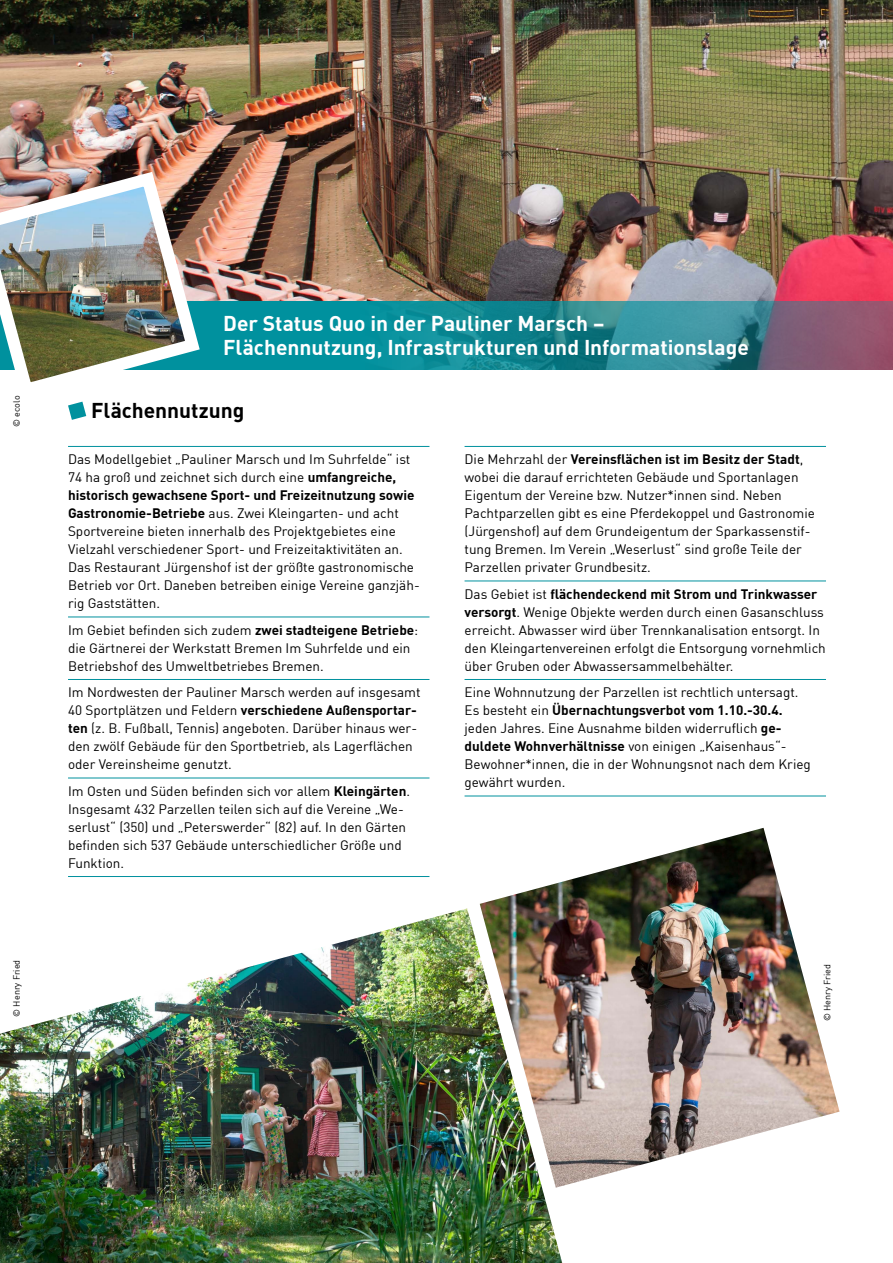
<style>
.page{position:relative;width:893px;height:1263px;background:#fff}
.page>*{position:absolute;margin:0;border:0;box-sizing:border-box;transform-origin:0 0}
.t1{font:700 21px/24px "DIN";color:#fff}
.t2{font:700 21px "DIN";color:#000}
.t3{font:13.5px/18px "DIN";color:#000}
.t4{font:9px "DIN";color:#000}
.s1{font-weight:700}
</style>
<div class="page">
<img style="left:0;top:0;width:893px;height:302px">
<img style="left:0;top:908px;width:562px;height:355px">
<img style="left:480px;top:828px;width:360px;height:360px">
<hr style="left:68px;top:446px;width:361px;height:1px;background:#00919e">
<hr style="left:68px;top:617px;width:361px;height:1px;background:#00919e">
<hr style="left:68px;top:679px;width:361px;height:1px;background:#00919e">
<hr style="left:68px;top:778px;width:361px;height:1px;background:#00919e">
<hr style="left:68px;top:876px;width:361px;height:1px;background:#00919e">
<hr style="left:465px;top:446px;width:361px;height:1px;background:#00919e">
<hr style="left:465px;top:581px;width:361px;height:1px;background:#00919e">
<hr style="left:465px;top:679px;width:361px;height:1px;background:#00919e">
<hr style="left:465px;top:796px;width:361px;height:1px;background:#00919e">
<svg style="left:68px;top:404px;width:18px;height:16px"></svg>
<svg style="left:207px;top:302px;width:686px;height:68px;background:#2b8290"></svg>
<img style="left:0;top:164px;width:207px;height:240px">
<p class="t4" style="left:11px;top:427px;width:33px;rotate:-90deg">© ecolo</p>
<p class="t4" style="left:11px;top:1017px;width:59px;rotate:-90deg">© Henry Fried</p>
<h1 class="t1" style="left:223px;top:311px;width:527px">Der Status Quo in der Pauliner Marsch –<br>Flächennutzung, Infrastrukturen und Informationslage</h1>
<h1 class="t2" style="left:91px;top:397px;width:155px">Flächennutzung</h1>
<p class="t3" style="left:68px;top:450px;width:353px">Das Modellgebiet „Pauliner Marsch und Im Suhrfelde“ ist 74 ha groß und zeichnet sich durch eine <span class="s1">umfangreiche, historisch gewachsene Sport- und Freizeitnutzung sowie Gastronomie-Betriebe</span> aus. Zwei Kleingarten- und acht Sportvereine bieten innerhalb des Projektgebietes eine Vielzahl verschiedener Sport- und Freizeitaktivitäten an.<br>Das Restaurant Jürgenshof ist der größte gastronomische Betrieb vor Ort. Daneben betreiben einige Vereine ganzjäh&shy;rig Gaststätten.</p>
<p class="t3" style="left:68px;top:621px;width:352px">Im Gebiet befinden sich zudem <span class="s1">zwei stadteigene Betriebe</span>: die Gärtnerei der Werkstatt Bremen Im Suhrfelde und ein<br>Betriebshof des U mweltbetriebes Bremen.</p>
<p class="t3" style="left:68px;top:683px;width:354px">Im Nordwesten der Pauliner Marsch werden auf insgesamt 40 Sportplätzen und Feldern <span class="s1">verschiedene Außensportar&shy;ten</span> (z. B. Fußball, Tennis) angeboten. Darüber hinaus wer&shy;den zwölf Gebäude für den Sportbetrieb, als Lagerflächen oder Vereinsheime genutzt.</p>
<p class="t3" style="left:68px;top:782px;width:344px">Im Osten und Süden befinden sich vor allem <span class="s1">Kleingärten</span>.<br>Insgesamt 432 Parzellen teilen sich auf die Vereine „We&shy;serlust“ (350) und „Peterswerder“ (82) auf. In den Gärten befinden sich 537 Gebäude unterschiedlicher Größe und Funktion.</p>
<p class="t3" style="left:465px;top:450px;width:352px">Die Mehrzahl der <span class="s1">Vereinsflächen ist im Besitz der Stadt</span>, wobei die darauf errichteten Gebäude und Sportanlagen Eigentum der Vereine bzw. N utzer*innen sind. Neben Pachtparzellen gibt es eine Pferdekoppel und Gastronomie (Jürgenshof) auf dem Grundeigentum der Sparkassenstif&shy;tung Bremen. Im Verein „Weserlust“ sind große Teile der Parzellen privater Grundbesitz.</p>
<p class="t3" style="left:465px;top:585px;width:363px">Das Gebiet ist <span class="s1">flächendeckend mit Strom und Trinkwasser versorgt</span>. Wenige Objekte werden durch einen Gasanschluss erreicht. Abwasser wird über Trennkanalisation entsorgt. In den Kleingartenvereinen erfolgt die Entsorgung vornehmlich über Gruben oder Abwassersammelbehälter.</p>
<p class="t3" style="left:465px;top:683px;width:348px">Eine Wohnnutzung der Parzellen ist rechtlich untersagt.<br>Es besteht ein <span class="s1">Übernachtungsverbot vom 1.10.-30.4. </span>jeden Jahres. Eine Ausnahme bilden widerruflich <span class="s1">ge&shy;duldete Wohnverhältnisse</span> von einigen „Kaisenhaus“- Bewohner*innen, die in der Wohnungsnot nach dem Krieg gewährt wurden.</p>
<p class="t4" style="left:822px;top:1021px;width:59px;rotate:-90deg">© Henry Fried</p>
</div>
